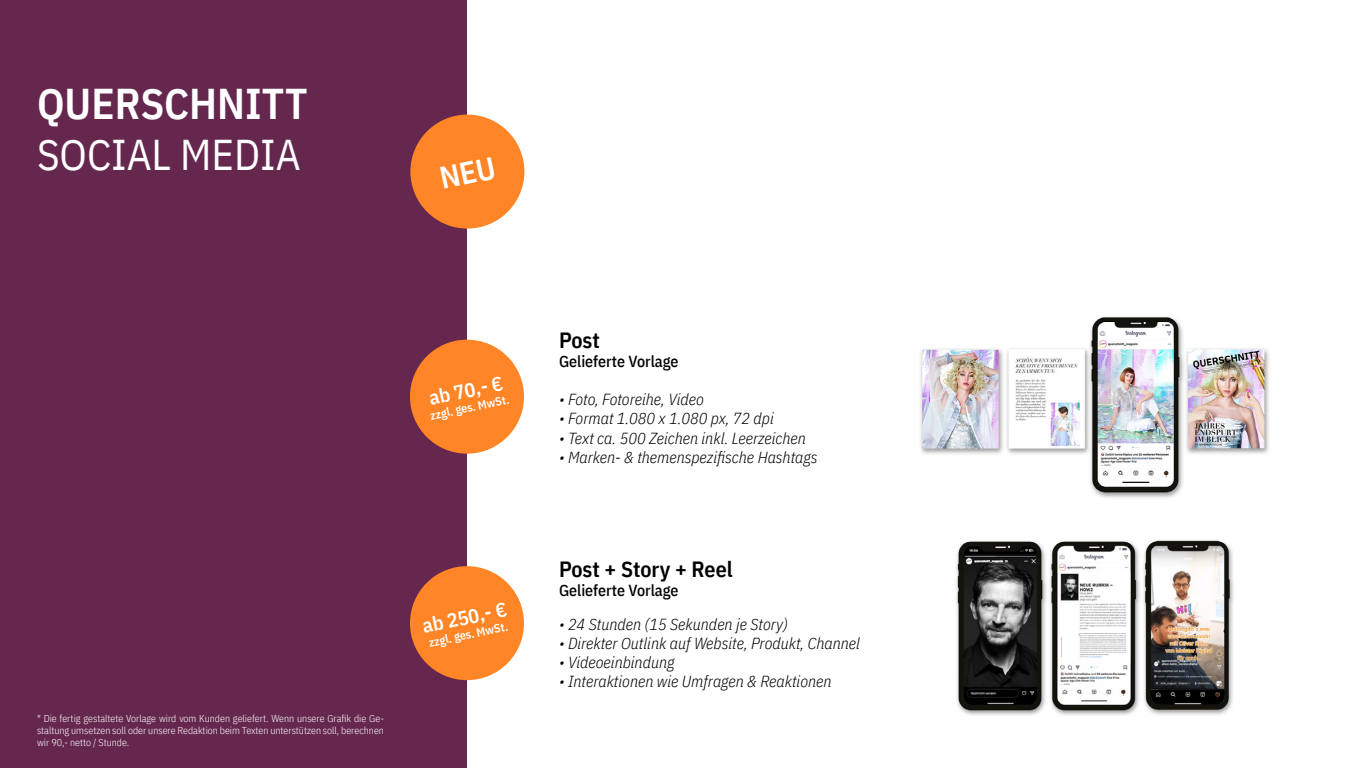
<style>
.page{position:relative;width:1366px;height:768px;background:#fff}
.page>*{position:absolute;margin:0;border:0;box-sizing:border-box;transform-origin:0 0}
.t1{font:600 43px "IBM Plex Sans Cond";color:#fff}
.t2{font:43px "IBM Plex Sans Cond";color:#fff}
.t3{font:600 22px "IBM Plex Sans Cond";color:#000}
.t4{font:600 20px "IBM Plex Sans Cond";color:#fff}
.t5{font:italic 300 16px "IBM Plex Sans Cond";color:#000}
.t6{font:500 16px "IBM Plex Sans Cond";color:#000}
.t7{font:600 12px "IBM Plex Sans Cond";color:#fff}
.t8{font:300 10px/12px "IBM Plex Sans Cond";color:#fff;text-align:justify}
</style>
<div class="page">
<div style="left:0;top:0;width:467px;height:768px;background:#65274e"></div>
<div style="left:410px;top:115px;width:114px;height:114px;background:#ff8526;border-radius:50%"></div>
<div style="left:410px;top:340px;width:114px;height:114px;background:#ff8526;border-radius:50%"></div>
<div style="left:410px;top:566px;width:114px;height:114px;background:#ff8526;border-radius:50%"></div>
<img style="left:920px;top:317px;width:349px;height:181px">
<img style="left:956px;top:540px;width:278px;height:176px">
<h1 class="t1" style="left:37px;top:70px;width:272px">QUERSCHNITT</h1>
<h1 class="t2" style="left:37px;top:122px;width:265px">SOCIAL MEDIA</h1>
<p class="t4" style="left:426px;top:383px;width:77px;rotate:-12deg">ab 70,- €</p>
<p class="t7" style="left:428px;top:406px;width:82px;rotate:-12deg">zzgl. ges. MwSt.</p>
<p class="t8" style="left:37px;top:711px;width:348px">* Die fertig gestaltete Vorlage wird vom Kunden geliefert. Wenn unsere Grafik die Ge&shy;staltung umsetzen soll oder unsere Redaktion beim Texten unterstützen soll, berechnen wir 90,- netto / Stunde.</p>
<p class="t4" style="left:419px;top:611px;width:87px;rotate:-12deg">ab 250,- €</p>
<p class="t7" style="left:427px;top:633px;width:82px;rotate:-12deg">zzgl. ges. MwSt.</p>
<h2 class="t3" style="left:559px;top:322px;width:42px">Post</h2>
<p class="t6" style="left:559px;top:349px;width:121px">Gelieferte Vorlage</p>
<p class="t5" style="left:559px;top:387px;width:147px">• Foto, Fotoreihe, Video</p>
<p class="t5" style="left:559px;top:407px;width:216px">• Format 1.080 x 1.080 px, 72 dpi</p>
<p class="t5" style="left:559px;top:426px;width:248px">• Text ca. 500 Zeichen inkl. Leerzeichen</p>
<p class="t5" style="left:559px;top:445px;width:260px">• Marken- &amp; themenspezifische Hashtags</p>
<h2 class="t3" style="left:559px;top:552px;width:175px">Post + Story + Reel</h2>
<p class="t6" style="left:559px;top:578px;width:121px">Gelieferte Vorlage</p>
<p class="t5" style="left:559px;top:612px;width:230px">• 24 Stunden (15 Sekunden je Story)</p>
<p class="t5" style="left:559px;top:631px;width:302px">• Direkter Outlink auf Website, Produkt, Channel</p>
<p class="t5" style="left:559px;top:650px;width:117px">• Videoeinbindung</p>
<p class="t5" style="left:559px;top:670px;width:274px">• Interaktionen wie Umfragen &amp; Reaktionen</p>
</div>
